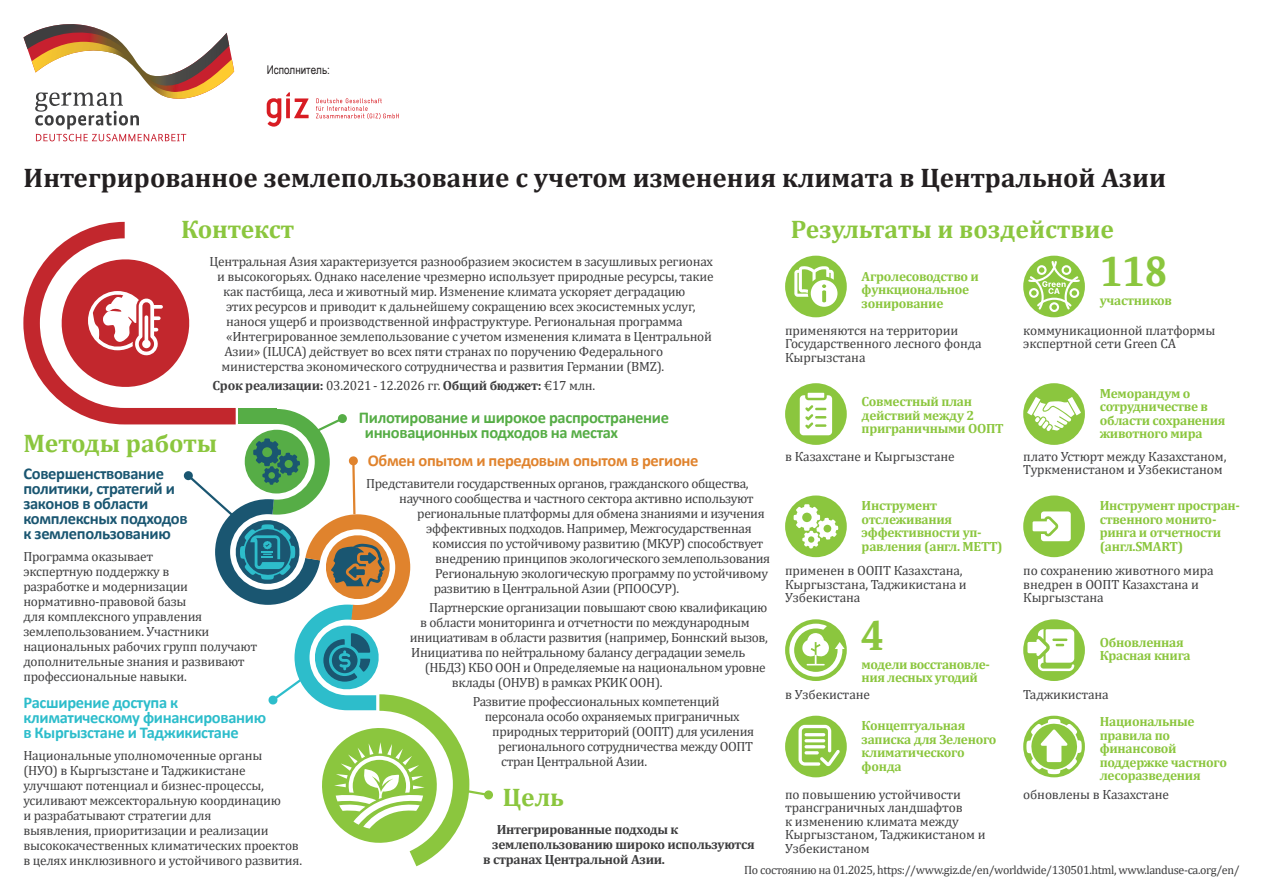
<style>
.page{position:relative;width:1263px;height:893px;background:#fff}
.page>*{position:absolute;margin:0;border:0;box-sizing:border-box;transform-origin:0 0}
.t1{font:700 45px "Bundes Serif";color:#8bc63e}
.Head{font:700 27px "Cambria";color:#231f20}
.Sub_Head{font:700 25.5px "Cambria";color:#8bc63e}
.sub{font:700 16.5px/15px "Calibri";letter-spacing:-.02em;color:#1a5671}
.sub-2{font:700 16.5px/15px "Calibri";letter-spacing:-.02em;color:#2dbdcb}
.sub-3{font:700 16.5px/15px "Calibri";letter-spacing:-.02em;color:#56ad46}
.sub-4{font:700 16.5px "Calibri";letter-spacing:-.02em;color:#e0832d}
.Main_Text{font:13.35px/15px "Cambria";letter-spacing:-.02em;color:#3e3e3f}
.Text_NUM{font:13.35px/13.5px "Cambria";letter-spacing:-.01em;color:#3e3e3f}
.Text_NUM_bold{font:700 13.35px/13.5px "Cambria";letter-spacing:-.02em;color:#8bc63e}
.Main_Text-2{font:700 13.35px "Cambria";letter-spacing:-.02em;color:#3e3e3f}
.Main_Text-3{font:12px "Cambria";letter-spacing:-.03em;color:#3e3e3f}
.t2{font:12px "Arial Narrow";color:#231f20}
.s1{font-weight:400}
</style>
<div class="page">
<div style="left:484px;top:790px;width:9px;height:9px;background:#8bc63e;border-radius:50%"></div>
<svg style="left:23px;top:222px;width:468px;height:644px"></svg>
<svg style="left:23px;top:24px;width:211px;height:117px"></svg>
<svg style="left:267px;top:92px;width:42px;height:35px"></svg>
<svg style="left:316px;top:98px;width:83px;height:21px"></svg>
<div style="left:785px;top:256px;width:62px;height:61px;background:#8bc63e;border-radius:50%"></div>
<svg style="left:794px;top:266px;width:43px;height:41px"></svg>
<div style="left:1023px;top:256px;width:62px;height:61px;background:#8bc63e;border-radius:50%"></div>
<svg style="left:1028px;top:261px;width:52px;height:51px"></svg>
<div style="left:785px;top:383px;width:62px;height:62px;background:#8bc63e;border-radius:50%"></div>
<svg style="left:800px;top:395px;width:32px;height:40px"></svg>
<div style="left:808px;top:393px;width:16px;height:5px;background:#fff"></div>
<div style="left:1023px;top:383px;width:62px;height:62px;background:#8bc63e;border-radius:50%"></div>
<svg style="left:1027px;top:397px;width:54px;height:34px"></svg>
<div style="left:785px;top:495px;width:62px;height:62px;background:#8bc63e;border-radius:50%"></div>
<svg style="left:794px;top:504px;width:44px;height:44px"></svg>
<div style="left:1023px;top:495px;width:62px;height:62px;background:#8bc63e;border-radius:50%"></div>
<svg style="left:1032px;top:511px;width:39px;height:30px"></svg>
<svg style="left:785px;top:619px;width:62px;height:62px"></svg>
<svg style="left:789px;top:624px;width:56px;height:53px"></svg>
<div style="left:1023px;top:619px;width:62px;height:62px;background:#8bc63e;border-radius:50%"></div>
<svg style="left:1027px;top:629px;width:47px;height:42px"></svg>
<div style="left:785px;top:716px;width:62px;height:61px;background:#8bc63e;border-radius:50%"></div>
<svg style="left:798px;top:725px;width:42px;height:41px"></svg>
<svg style="left:1023px;top:716px;width:62px;height:61px"></svg>
<svg style="left:1026px;top:719px;width:56px;height:55px"></svg>
<p class="t2" style="left:267px;top:61px;width:65px">Исполнитель:</p>
<p class="Head" style="left:24px;top:159px;width:1144px">Интегрированное землепользование с учетом изменения климата в Центральной Азии</p>
<p class="Sub_Head" style="left:181px;top:211px;width:114px">Контекст</p>
<p class="Main_Text" style="left:210px;top:254px;width:505px">Центральная Азия характеризуется разнообразием экосистем в засушливых регионах</p>
<p class="Main_Text" style="left:217px;top:269px;width:498px">и высокогорьях. Однако население чрезмерно использует природные ресурсы, такие</p>
<p class="Main_Text" style="left:223px;top:284px;width:464px">как пастбища, леса и животный мир. Изменение климата ускоряет деградацию</p>
<p class="Main_Text" style="left:226px;top:299px;width:471px">этих ресурсов и приводит к дальнейшему сокращению всех экосистемных услуг,</p>
<p class="Main_Text" style="left:226px;top:314px;width:458px">нанося ущерб и производственной инфраструктуре. Региональная программа</p>
<p class="Main_Text" style="left:226px;top:329px;width:487px">«Интегрированное землепользование с учетом изменения климата в Центральной</p>
<p class="Main_Text" style="left:225px;top:344px;width:440px">Азии» (ILUCA) действует во всех пяти странах по поручению Федерального</p>
<p class="Main_Text" style="left:222px;top:359px;width:444px">министерства экономического сотрудничества и развития Германии (BMZ).</p>
<p class="Main_Text-2" style="left:213px;top:376px;width:384px">Срок реализации: <span class="s1">03.2021 - 12.2026 гг.</span> Общий бюджет: <span class="s1">€17 млн.</span></p>
<p class="Sub_Head" style="left:791px;top:211px;width:325px">Результаты и воздействие</p>
<p class="t1" style="left:1100px;top:243px;width:69px">118</p>
<p class="Text_NUM_bold" style="left:1100px;top:293px;width:74px">участников</p>
<p class="Text_NUM_bold" style="left:862px;top:269px;width:119px">Агролесоводство и функциональное зонирование</p>
<p class="Text_NUM" style="left:785px;top:324px;width:198px">применяются на территории<br>Государственного лесного фонда<br>Кыргызстана</p>
<p class="Text_NUM" style="left:1023px;top:324px;width:194px">коммуникационной платформы экспертной сети Green CA</p>
<p class="Text_NUM_bold" style="left:862px;top:395px;width:144px">Совместный план действий между 2 приграничными ООПТ</p>
<p class="Text_NUM_bold" style="left:1100px;top:386px;width:127px">Меморандум о сотрудничестве в области сохранения животного мира</p>
<p class="Text_NUM" style="left:785px;top:449px;width:171px">в Казахстане и Кыргызстане</p>
<p class="Text_NUM" style="left:1023px;top:449px;width:205px">плато Устюрт между Казахстаном,<br>Туркменистаном и Узбекистаном</p>
<p class="Text_NUM_bold" style="left:862px;top:498px;width:143px">Инструмент отслеживания эффективности уп&shy;равления (англ. МЕТТ)</p>
<p class="Text_NUM_bold" style="left:1100px;top:498px;width:142px">Инструмент простран&shy;ственного монито&shy;ринга и отчетности (англ.SMART)</p>
<p class="Text_NUM" style="left:785px;top:564px;width:183px">применен в ООПТ Казахстана,<br>Кыргызстана, Таджикистана и<br>Узбекистана</p>
<p class="Text_NUM" style="left:1023px;top:564px;width:192px">по сохранению животного мира внедрен в ООПТ Казахстана и<br>Кыргызстана</p>
<p class="t1" style="left:862px;top:607px;width:24px">4</p>
<p class="sub-3" style="left:365px;top:410px;width:306px;text-indent:-6px">Пилотирование и широкое распространение инновационных подходов на местах</p>
<p class="sub-4" style="left:368px;top:449px;width:332px">Обмен опытом и передовым опытом в регионе</p>
<p class="Main_Text" style="left:366px;top:475px;width:384px">Представители государственных органов, гражданского общества,</p>
<p class="Main_Text" style="left:399px;top:490px;width:356px">научного сообщества и частного сектора активно используют</p>
<p class="Main_Text" style="left:417px;top:505px;width:349px">региональные платформы для обмена знаниями и изучения</p>
<p class="Main_Text" style="left:426px;top:520px;width:327px">эффективных подходов. Например, Межгосударственная</p>
<p class="Main_Text" style="left:432px;top:535px;width:333px">комиссия по устойчивому развитию (МКУР) способствует</p>
<p class="Main_Text" style="left:435px;top:550px;width:337px">внедрению принципов экологического землепользования</p>
<p class="Main_Text" style="left:435px;top:565px;width:334px">Региональную экологическую программу по устойчивому</p>
<p class="Main_Text" style="left:434px;top:580px;width:247px">развитию в Центральной Азии (РПООСУР).</p>
<p class="Main_Text" style="left:429px;top:600px;width:340px">Партнерские организации повышают свою квалификацию</p>
<p class="Main_Text" style="left:420px;top:615px;width:331px">в области мониторинга и отчетности по международным</p>
<p class="Main_Text" style="left:410px;top:630px;width:360px">инициативам в области развития (например, Боннский вызов,</p>
<p class="Main_Text" style="left:411px;top:645px;width:335px">Инициатива по нейтральному балансу деградации земель</p>
<p class="Main_Text" style="left:425px;top:660px;width:342px">(НБДЗ) КБО ООН и Определяемые на национальном уровне</p>
<p class="Main_Text" style="left:452px;top:675px;width:212px">вклады (ОНУВ) в рамках РКИК ООН).</p>
<p class="Main_Text" style="left:473px;top:694px;width:248px">Развитие профессиональных компетенций</p>
<p class="Main_Text" style="left:485px;top:709px;width:256px">персонала особо охраняемых приграничных</p>
<p class="Main_Text" style="left:492px;top:724px;width:263px">природных территорий (ООПТ) для усиления</p>
<p class="Main_Text" style="left:498px;top:739px;width:256px">регионального сотрудничества между ООПТ</p>
<p class="Main_Text" style="left:501px;top:754px;width:147px">стран Центральной Азии.</p>
<p class="Sub_Head" style="left:503px;top:779px;width:63px">Цель</p>
<p class="Main_Text-2" style="left:497px;top:820px;width:183px">Интегрированные подходы к</p>
<p class="Main_Text-2" style="left:492px;top:835px;width:264px">землепользованию широко используются</p>
<p class="Main_Text-2" style="left:483px;top:850px;width:183px">в странах Центральной Азии.</p>
<p class="Sub_Head" style="left:23px;top:425px;width:195px">Методы работы</p>
<p class="sub" style="left:23px;top:466px;width:166px">Совершенствование политики, стратегий и законов в области комплексных подходов к землепользованию</p>
<p class="Main_Text" style="left:23px;top:549px;width:235px">Программа оказывает<br>экспертную поддержку в<br>разработке и модернизации нормативно-правовой базы<br>для комплексного управления землепользованием. Участники национальных рабочих групп получают дополнительные знания и развивают профессиональные навыки.</p>
<p class="sub-2" style="left:23px;top:695px;width:244px">Расширение доступа к климатическому финансированию в Кыргызстане и Таджикистане</p>
<p class="Main_Text" style="left:23px;top:748px;width:280px">Национальные уполномоченные органы<br>(НУО) в Кыргызстане и Таджикистане улучшают потенциал и бизнес-процессы, усиливают межсекторальную координацию<br>и разрабатывают стратегии для<br>выявления, приоритизации и реализации высококачественных климатических проектов в целях инклюзивного и устойчивого развития.</p>
<p class="Text_NUM_bold" style="left:1100px;top:635px;width:92px">Обновленная<br>Красная книга</p>
<p class="Text_NUM_bold" style="left:862px;top:657px;width:130px">модели восстановле&shy;ния лесных угодий</p>
<p class="Text_NUM" style="left:785px;top:687px;width:86px">в Узбекистане</p>
<p class="Text_NUM" style="left:1023px;top:687px;width:87px">Таджикистана</p>
<p class="Text_NUM_bold" style="left:862px;top:719px;width:136px">Концептуальная записка для Зеленого климатического фонда</p>
<p class="Text_NUM_bold" style="left:1100px;top:714px;width:129px">Национальные правила по финансовой поддержке частного лесоразведения</p>
<p class="Text_NUM" style="left:785px;top:788px;width:202px">по повышению устойчивости трансграничных ландшафтов<br>к изменению климата между<br>Кыргызстаном, Таджикистаном и<br>Узбекистаном</p>
<p class="Text_NUM" style="left:1023px;top:788px;width:147px">обновлены в Казахстане</p>
<p class="Main_Text-3" style="left:744px;top:863px;width:497px">По состоянию на 01.2025, https://www.giz.de/en/worldwide/130501.html, www.landuse-ca.org/en/</p>
</div>
